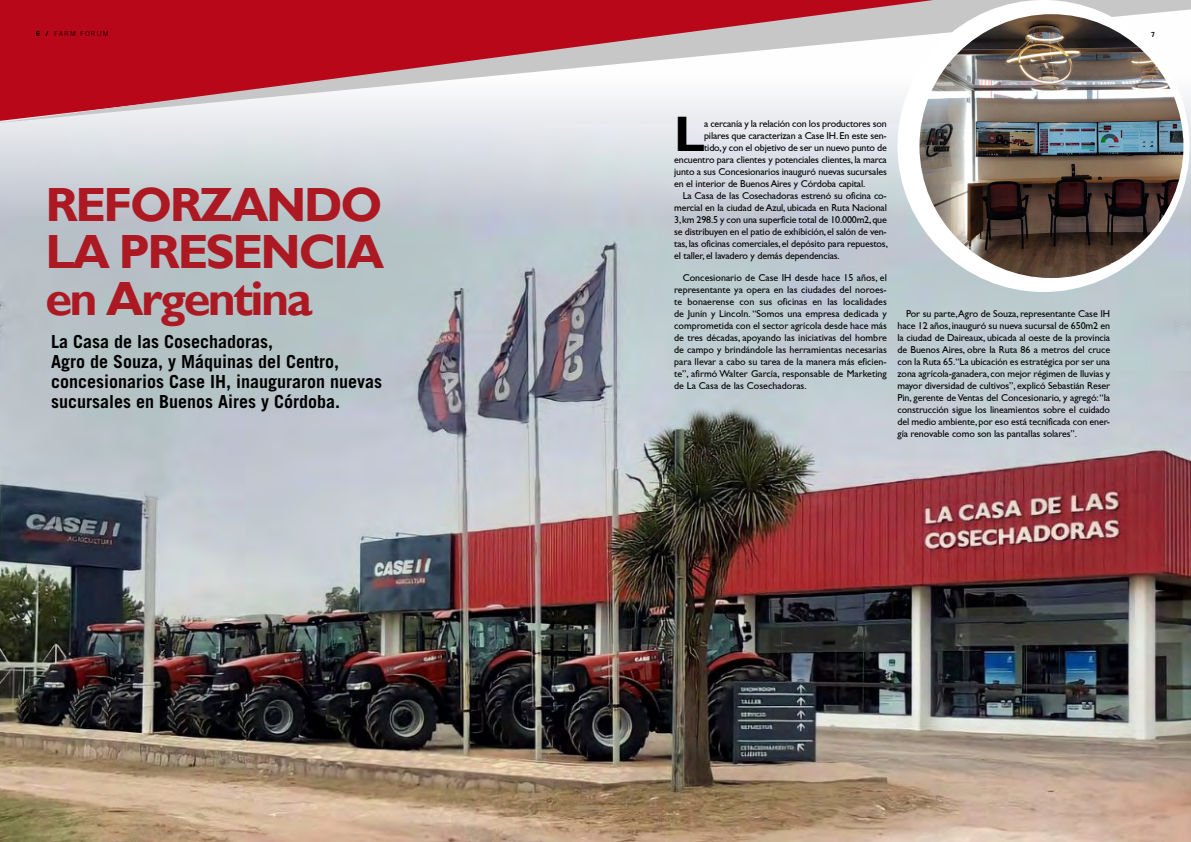
<style>
.page{position:relative;width:1191px;height:842px;background:#fff}
.page>*{position:absolute;margin:0;border:0;box-sizing:border-box;transform-origin:0 0}
.t1{font:700 49.8px "Gill Sans";color:#000}
.t2{font:700 48px/47px "Gill Sans";letter-spacing:-.05em;color:#ad1923;text-align:justify}
.t3{font:700 18px/20px "Trade Gothic LT Std";color:#000}
.t4{font:10px/12px "Gill Sans";letter-spacing:-.015em;color:#000;text-align:justify}
.t5{font:300 7px "Trade Gothic LT Std";letter-spacing:.16em;color:#000}
.t6{font:700 7px "Trade Gothic LT Std";color:#000}
.s1{font-weight:700}
</style>
<div class="page">
<img style="left:0;top:125px;width:1191px;height:717px">
<svg style="left:0;top:0;width:1191px;height:123px"></svg>
<div style="left:897px;top:0;width:292px;height:292px;background:#fff;border-radius:50%"></div>
<img style="left:919px;top:14px;width:264px;height:264px;border-radius:132px">
<p class="t5" style="left:36px;top:30px;width:74px"><span class="s1">6 /</span> FARM FORUM</p>
<p class="t6" style="left:1151px;top:30px;width:5px">7</p>
<h2 class="t2" style="left:45px;top:181px;width:340px">REFORZANDO LA PRESENCIA en Argentina</h2>
<h3 class="t3" style="left:51px;top:332px;width:332px">La Casa de las Cosechadoras,<br>Agro de Souza, y Máquinas del Centro, concesionarios Case IH, inauguraron nuevas sucursales en Buenos Aires y Córdoba.</h3>
<h1 class="t1" style="left:674px;top:105px;width:32px">L</h1>
<p class="t4" style="left:704px;top:118px;width:184px">a cercanía y la relación con los productores son</p>
<p class="t4" style="left:704px;top:130px;width:184px">pilares que caracterizan a Case IH. En este sen-</p>
<p class="t4" style="left:704px;top:142px;width:184px">tido, y con el objetivo de ser un nuevo punto de</p>
<p class="t4" style="left:674px;top:154px;width:214px">encuentro para clientes y potenciales clientes, la marca</p>
<p class="t4" style="left:674px;top:166px;width:214px">junto a sus Concesionarios inauguró nuevas sucursales</p>
<p class="t4" style="left:674px;top:178px;width:193px">en el interior de Buenos Aires y Córdoba capital.</p>
<p class="t4" style="left:682px;top:190px;width:206px">La Casa de las Cosechadoras estrenó su oficina co-</p>
<p class="t4" style="left:674px;top:202px;width:214px">mercial en la ciudad de Azul, ubicada en Ruta Nacional</p>
<p class="t4" style="left:674px;top:214px;width:214px">3, km 298.5 y con una superficie total de 10.000m2, que</p>
<p class="t4" style="left:674px;top:226px;width:214px">se distribuyen en el patio de exhibición, el salón de ven-</p>
<p class="t4" style="left:674px;top:238px;width:215px">tas, las oficinas comerciales, el depósito para repuestos,</p>
<p class="t4" style="left:674px;top:250px;width:167px">el taller, el lavadero y demás dependencias.</p>
<p class="t4" style="left:674px;top:272px;width:214px;text-indent:8px">Concesionario de Case IH desde hace 15 años, el representante ya opera en las ciudades del noroes&shy;te bonaerense con sus oficinas en las localidades de Junín y Lincoln. “Somos una empresa dedicada y comprometida con el sector agrícola desde hace más de tres décadas, apoyando las iniciativas del hombre de campo y brindándole las herramientas necesarias para llevar a cabo su tarea de la manera más eficien&shy;te”, afirmó Walter García, responsable de Marketing de La Casa de las Cosechadoras.</p>
<p class="t4" style="left:897px;top:307px;width:214px;text-indent:8px">Por su parte, Agro de Souza, representante Case IH hace 12 años, inauguró su nueva sucursal de 650m2 en la ciudad de Daireaux, ubicada al oeste de la provincia de Buenos Aires, obre la Ruta 86 a metros del cruce con la Ruta 65.“La ubicación es estratégica por ser una zona agrícola-ganadera, con mejor régimen de lluvias y mayor diversidad de cultivos”, explicó Sebastián Reser Pin, gerente de Ventas del Concesionario, y agregó: “la construcción sigue los lineamientos sobre el cuidado del medio ambiente, por eso está tecnificada con ener&shy;gía renovable como son las pantallas solares”.</p>
</div>
